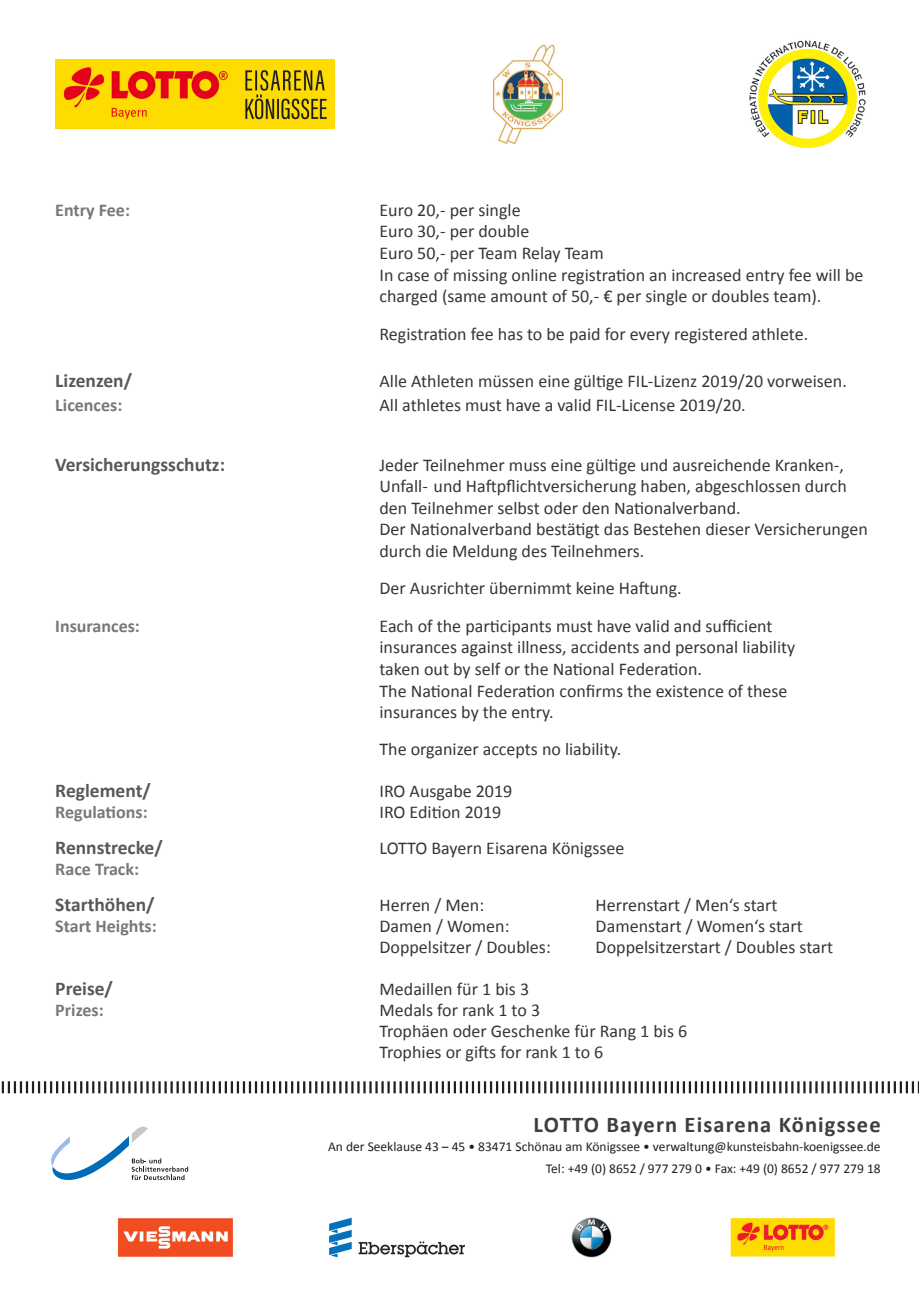
<style>
.page{position:relative;width:919px;height:1289px;background:#fff}
.page>*{position:absolute;margin:0;border:0;box-sizing:border-box;transform-origin:0 0}
.t1{font:700 22.5px "Calibri";letter-spacing:.05em;color:#3e3e3f}
.t2{font:700 19.5px "Calibri";color:#57585a}
.t3{font:18px/21.6px "Calibri";color:#323738}
.t4{font:700 18px "Calibri";color:#76787b}
.t5{font:13.5px/21.6px "Calibri";color:#231f20;text-align:right}
</style>
<div class="page">
<img style="left:117px;top:1217px;width:718px;height:41px">
<svg style="left:51px;top:1126px;width:137px;height:53px"></svg>
<img style="left:749px;top:40px;width:117px;height:109px">
<img style="left:493px;top:44px;width:69px;height:100px">
<img style="left:55px;top:60px;width:279px;height:68px">
<svg style="left:1px;top:1081px;width:918px;height:12px"></svg>
<p class="t4" style="left:55px;top:197px;width:76px">Entry Fee:</p>
<p class="t3" style="left:379px;top:198px;width:485px">Euro 20,- per single<br>Euro 30,- per double<br>Euro 50,- per Team Relay Team<br>In case of missing online registration an increased entry fee will be charged (same amount of 50,- € per single or doubles team).</p>
<p class="t3" style="left:379px;top:323px;width:430px">Registration fee has to be paid for every registered athlete.</p>
<p class="t2" style="left:55px;top:367px;width:78px">Lizenzen/</p>
<p class="t3" style="left:379px;top:370px;width:469px">Alle Athleten müssen eine gültige FIL-Lizenz 2019/20 vorweisen.</p>
<p class="t4" style="left:55px;top:392px;width:69px">Licences:</p>
<p class="t3" style="left:379px;top:393px;width:367px">All athletes must have a valid FIL-License 2019/20.</p>
<p class="t2" style="left:55px;top:450px;width:171px">Versicherungsschutz:</p>
<p class="t3" style="left:379px;top:453px;width:490px">Jeder Teilnehmer muss eine gültige und ausreichende Kranken-, Unfall- und Haftpflichtversicherung haben, abgeschlossen durch den Teilnehmer selbst oder den Nationalverband.<br>Der Nationalverband bestätigt das Bestehen dieser Versicherungen durch die Meldung des Teilnehmers.</p>
<p class="t3" style="left:379px;top:576px;width:304px">Der Ausrichter übernimmt keine Haftung.</p>
<p class="t4" style="left:55px;top:613px;width:86px">Insurances:</p>
<p class="t3" style="left:379px;top:614px;width:417px">Each of the participants must have valid and sufficient insurances against illness, accidents and personal liability taken out by self or the National Federation.<br>The National Federation confirms the existence of these insurances by the entry.</p>
<p class="t3" style="left:379px;top:737px;width:243px">The organizer accepts no liability.</p>
<p class="t2" style="left:55px;top:776px;width:97px">Reglement/</p>
<p class="t3" style="left:379px;top:779px;width:134px">IRO Ausgabe 2019</p>
<p class="t4" style="left:55px;top:799px;width:94px">Regulations:</p>
<p class="t3" style="left:379px;top:800px;width:123px">IRO Edition 2019</p>
<p class="t2" style="left:55px;top:833px;width:109px">Rennstrecke/</p>
<p class="t3" style="left:379px;top:836px;width:246px">LOTTO Bayern Eisarena Königssee</p>
<p class="t4" style="left:55px;top:856px;width:85px">Race Track:</p>
<p class="t2" style="left:55px;top:890px;width:101px">Starthöhen/</p>
<p class="t3" style="left:379px;top:893px;width:106px">Herren / Men:</p>
<p class="t3" style="left:595px;top:893px;width:183px">Herrenstart / Men‘s start</p>
<p class="t4" style="left:55px;top:912px;width:103px">Start Heights:</p>
<p class="t3" style="left:379px;top:914px;width:131px">Damen / Women:</p>
<p class="t3" style="left:595px;top:914px;width:209px">Damenstart / Women‘s start</p>
<p class="t3" style="left:379px;top:935px;width:173px">Doppelsitzer / Doubles:</p>
<p class="t3" style="left:595px;top:935px;width:239px">Doppelsitzerstart / Doubles start</p>
<p class="t2" style="left:55px;top:974px;width:59px">Preise/</p>
<p class="t3" style="left:379px;top:977px;width:151px">Medaillen für 1 bis 3</p>
<p class="t4" style="left:55px;top:996px;width:50px">Prizes:</p>
<p class="t3" style="left:379px;top:998px;width:309px;line-height:21px">Medals for rank 1 to 3<br>Trophäen oder Geschenke für Rang 1 bis 6<br>Trophies or gifts for rank 1 to 6</p>
<p class="t1" style="left:533px;top:1108px;width:348px">LOTTO Bayern Eisarena Königssee</p>
<p class="t5" style="left:328px;top:1135px;width:554px">An der Seeklause 43 – 45 • 83471 Schönau am Königssee • verwaltung@kunsteisbahn-koenigssee.de<br>Tel: +49 (0) 8652 / 977 279 0 • Fax: +49 (0) 8652 / 977 279 18</p>
</div>
